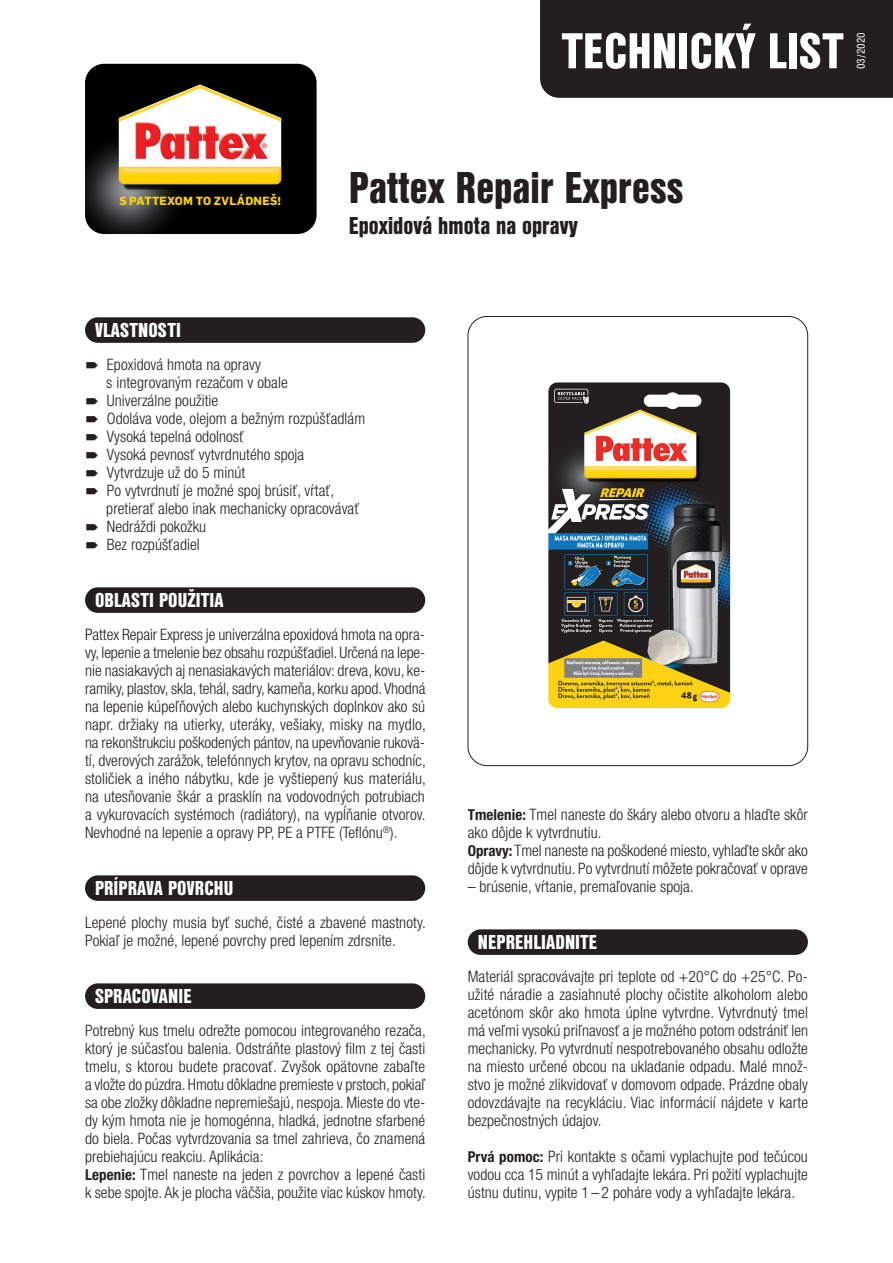
<style>
.page{position:relative;width:893px;height:1263px;background:#fff}
.page>*{position:absolute;margin:0;border:0;box-sizing:border-box;transform-origin:0 0}
.t1{font:52.5px "Nimbus Sans DOT Blac Cond";color:#fff}
.t2{font:46.5px "Nimbus Sans DOT Blac Cond";color:#231f20}
.t3{font:25.5px "Nimbus Sans DOT Blac Cond";color:#231f20}
.t4{font:21px "Nimbus Sans DOT Blac Cond";letter-spacing:.005em;color:#fff}
.t5{font:300 condensed 15.75px/18px "Helvetica Neue LT Pro";letter-spacing:.005em;color:#231f20}
.t6{font:condensed 11.7px "Nimbus Sans DOT";color:#fff}
.t7{font:700 11.55px "Flama";letter-spacing:.02em;color:#fed304}
.s1{font-weight:700;font-size:15px}
</style>
<div class="page">
<div style="left:85px;top:317px;width:340px;height:26px;background:#231f20;border-radius:13px"></div>
<div style="left:85px;top:587px;width:340px;height:26px;background:#231f20;border-radius:13px"></div>
<div style="left:85px;top:875px;width:340px;height:26px;background:#231f20;border-radius:13px"></div>
<div style="left:85px;top:983px;width:340px;height:26px;background:#231f20;border-radius:13px"></div>
<div style="left:468px;top:929px;width:340px;height:26px;background:#231f20;border-radius:13px"></div>
<div style="left:85px;top:64px;width:232px;height:170px;background:#000;border-radius:19px"></div>
<img style="left:85px;top:134px;width:92px;height:100px">
<img style="left:121px;top:118px;width:161px;height:74px">
<svg style="left:119px;top:85px;width:162px;height:99px"></svg>
<div style="left:540px;top:0;width:353px;height:98px;background:#231f20"></div>
<img style="left:548px;top:382px;width:183px;height:327px">
<p class="t7" style="left:119px;top:192px;width:163px">S PATTEXOM TO ZVLÁDNEŠ!</p>
<h1 class="t1" style="left:562px;top:21px;width:284px">TECHNICKÝ LIST</h1>
<p class="t6" style="left:855px;top:69px;width:38px;rotate:-90deg">03/2020</p>
<h2 class="t2" style="left:349px;top:161px;width:336px">Pattex Repair Express</h2>
<h3 class="t3" style="left:349px;top:211px;width:231px">Epoxidová hmota na opravy</h3>
<h3 class="t4" style="left:95px;top:318px;width:87px">VLASTNOSTI</h3>
<p class="t5" style="left:106px;top:355px;width:260px">Epoxidová hmota na opravy<br>s integrovaným rezačom v obale<br>Univerzálne použitie<br>Odoláva vode, olejom a bežným rozpúšťadlám<br>Vysoká tepelná odolnosť<br>Vysoká pevnosť vytvrdnutého spoja<br>Vytvrdzuje už do 5 minút<br>Po vytvrdnutí je možné spoj brúsiť, vŕtať, pretierať alebo inak mechanicky opracovávať<br>Nedráždi pokožku<br>Bez rozpúšťadiel</p>
<h3 class="t4" style="left:95px;top:588px;width:130px">OBLASTI POUŽITIA</h3>
<p class="t5" style="left:85px;top:625px;width:342px;text-align:justify">Pattex Repair Express je univerzálna epoxidová hmota na opra&shy;vy, lepenie a tmelenie bez obsahu rozpúšťadiel. Určená na lepe&shy;nie nasiakavých aj nenasiakavých materiálov: dreva, kovu, ke&shy;ramiky, plastov, skla, tehál, sadry, kameňa, korku apod. Vhodná na lepenie kúpeľňových alebo kuchynských doplnkov ako sú napr. držiaky na utierky, uteráky, vešiaky, misky na mydlo, na rekonštrukciu poškodených pántov, na upevňovanie rukovä&shy;tí, dverových zarážok, telefónnych krytov, na opravu schodníc, stoličiek a iného nábytku, kde je vyštiepený kus materiálu, na utesňovanie škár a prasklín na vodovodných potrubiach a vykurovacích systémoch (radiátory), na vypĺňanie otvorov.<br>Nevhodné na lepenie a opravy PP, PE a PTFE (Teflónu<sup>®</sup>).</p>
<h3 class="t4" style="left:95px;top:876px;width:140px">PRÍPRAVA POVRCHU</h3>
<p class="t5" style="left:85px;top:913px;width:342px">Lepené plochy musia byť suché, čisté a zbavené mastnoty.<br>Pokiaľ je možné, lepené povrchy pred lepením zdrsnite.</p>
<h3 class="t4" style="left:95px;top:984px;width:98px">SPRACOVANIE</h3>
<p class="t5" style="left:85px;top:1021px;width:342px">Potrebný kus tmelu odrežte pomocou integrovaného rezača, ktorý je súčasťou balenia. Odstráňte plastový film z tej časti tmelu, s ktorou budete pracovať. Zvyšok opätovne zabaľte a vložte do púzdra. Hmotu dôkladne premieste v prstoch, pokiaľ sa obe zložky dôkladne nepremiešajú, nespoja. Mieste do vte&shy;dy kým hmota nie je homogénna, hladká, jednotne sfarbené do biela. Počas vytvrdzovania sa tmel zahrieva, čo znamená prebiehajúcu reakciu. Aplikácia:<br><span class="s1">Lepenie:</span> Tmel naneste na jeden z povrchov a lepené časti k sebe spojte. Ak je plocha väčšia, použite viac kúskov hmoty.</p>
<p class="t5" style="left:468px;top:805px;width:342px"><span class="s1">Tmelenie:</span> Tmel naneste do škáry alebo otvoru a hlaďte skôr ako dôjde k vytvrdnutiu.<br><span class="s1">Opravy:</span> Tmel naneste na poškodené miesto, vyhlaďte skôr ako dôjde k vytvrdnutiu. Po vytvrdnutí môžete pokračovať v oprave</p>
<p class="t5" style="left:468px;top:877px;width:228px">– brúsenie, vŕtanie, premaľovanie spoja.</p>
<h3 class="t4" style="left:478px;top:930px;width:121px">NEPREHLIADNITE</h3>
<p class="t5" style="left:468px;top:967px;width:342px;text-align:justify">Materiál spracovávajte pri teplote od +20°C do +25°C. Po&shy;užité náradie a zasiahnuté plochy očistite alkoholom alebo acetónom skôr ako hmota úplne vytvrdne. Vytvrdnutý tmel má veľmi vysokú priľnavosť a je možného potom odstrániť len mechanicky. Po vytvrdnutí nespotrebovaného obsahu odložte na miesto určené obcou na ukladanie odpadu. Malé množ&shy;stvo je možné zlikvidovať v domovom odpade. Prázdne obaly odovzdávajte na recykláciu. Viac informácií nájdete v karte bezpečnostných údajov.</p>
<p class="t5" style="left:468px;top:1147px;width:342px;text-align:justify"><span class="s1">Prvá pomoc:</span> Pri kontakte s očami vyplachujte pod tečúcou vodou cca 15 minút a vyhľadajte lekára. Pri požití vyplachujte ústnu dutinu, vypite 1 – 2 poháre vody a vyhľadajte lekára.</p>
</div>
